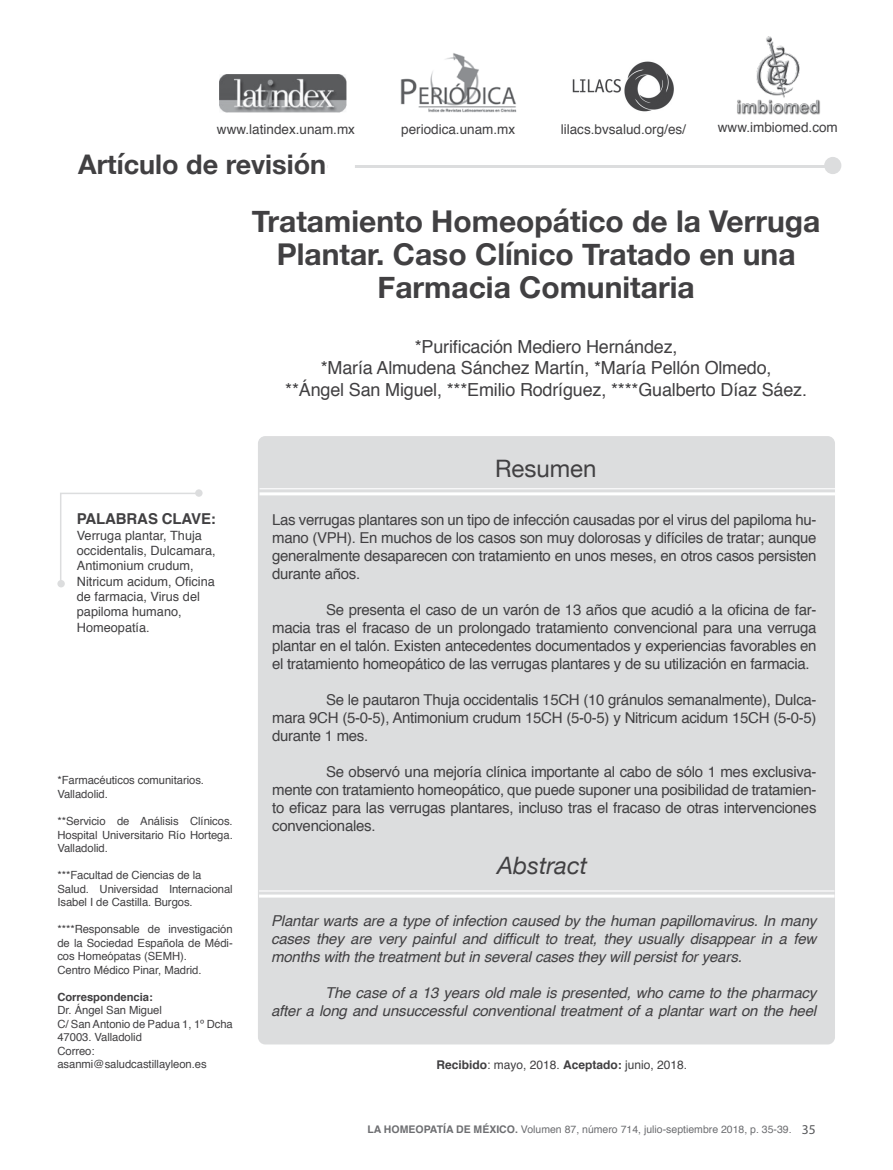
<style>
.page{position:relative;width:893px;height:1170px;background:#fff}
.page>*{position:absolute;margin:0;border:0;box-sizing:border-box;transform-origin:0 0}
.t1{font:700 30px/33px "Helvetica Neue";color:#414042;text-align:center}
.t2{font:700 27px "Helvetica Neue";color:#414042}
.t3{font:italic 24px "Helvetica Neue";color:#414042}
.t4{font:24px "Helvetica Neue";color:#414042}
.t5{font:18px/21.6px "Helvetica";letter-spacing:-.01em;color:#414042;text-align:center}
.t6{font:15px/18px "Helvetica";letter-spacing:-.02em;color:#414042;text-align:justify}
.t7{font:italic 15px/18px "Helvetica";letter-spacing:-.01em;color:#414042;text-align:justify}
.t8{font:700 15px "Helvetica";letter-spacing:-.01em;color:#414042}
.t9{font:13.5px "Helvetica";color:#414042}
.t10{font:12.75px/15.3px "Helvetica";color:#414042}
.t11{font:12px "Helvetica";color:#414042}
.t12{font:11.25px/13.5px "Helvetica";letter-spacing:-.005em;color:#414042}
.t13{font:700 11.25px "Helvetica";letter-spacing:-.005em;color:#414042}
.t14{font:10.5px "Helvetica";color:#6d6e71}
.s1{font-weight:700}
.s2{font-family:"Myriad Pro";font-size:13.5px;color:#58595b}
</style>
<div class="page">
<div style="left:258px;top:436px;width:577px;height:608px;background:#dcddde;border-radius:7px"></div>
<hr style="left:259px;top:492px;width:576px;height:3px;background:#fff">
<hr style="left:259px;top:488px;width:576px;height:1px;background:#fff">
<hr style="left:328px;top:165px;width:498px;height:3px;background:#dcddde">
<div style="left:824px;top:157px;width:17px;height:17px;background:#dcddde;border-radius:50%"></div>
<div style="left:327px;top:157px;width:28px;height:21px;background:#fff"></div>
<img style="left:219px;top:75px;width:128px;height:37px">
<img style="left:400px;top:53px;width:117px;height:60px">
<img style="left:572px;top:61px;width:102px;height:51px">
<img style="left:737px;top:36px;width:83px;height:79px">
<hr style="left:259px;top:894px;width:575px;height:3px;background:#fff">
<hr style="left:259px;top:890px;width:575px;height:1px;background:#fff">
<div style="left:195px;top:489px;width:8px;height:7px;background:#dcddde;border-radius:50%"></div>
<svg style="left:60px;top:492px;width:140px;height:94px"></svg>
<div style="left:57px;top:580px;width:8px;height:7px;background:#dcddde;border-radius:50%"></div>
<p class="t9" style="left:217px;top:119px;width:140px">www.latindex.unam.mx</p>
<p class="t9" style="left:401px;top:119px;width:116px">periodica.unam.mx</p>
<p class="t9" style="left:561px;top:119px;width:127px">lilacs.bvsalud.org/es/</p>
<h2 class="t2" style="left:78px;top:143px;width:249px">Artículo de revisión</h2>
<p class="t9" style="left:718px;top:117px;width:122px">www.imbiomed.com</p>
<h1 class="t1" style="left:252px;top:206px;width:570px">Tratamiento Homeopático de la Verruga<br>Plantar. Caso Clínico Tratado en una<br>Farmacia Comunitaria</h1>
<p class="t8" style="left:77px;top:507px;width:141px">PALABRAS CLAVE:</p>
<p class="t10" style="left:77px;top:528px;width:140px">Verruga plantar, Thuja occidentalis, Dulcamara,<br>Antimonium crudum,<br>Nitricum acidum, Oficina de farmacia, Virus del papiloma humano,<br>Homeopatía.</p>
<p class="t12" style="left:57px;top:774px;width:148px">*Farmacéuticos comunitarios.<br>Valladolid.</p>
<p class="t12" style="left:57px;top:814px;width:177px;text-align:justify">**Servicio de Análisis Clínicos.<br>Hospital Universitario Río Hortega.<br>Valladolid.</p>
<p class="t12" style="left:57px;top:868px;width:177px">***Facultad de Ciencias de la<br>Salud. Universidad Internacional<br>Isabel I de Castilla. Burgos.</p>
<p class="t12" style="left:57px;top:922px;width:177px">****Responsable de investigación de la Sociedad Española de Médi&shy;cos Homeópatas (SEMH).<br>Centro Médico Pinar, Madrid.</p>
<p class="t13" style="left:57px;top:987px;width:97px">Correspondencia:</p>
<p class="t12" style="left:57px;top:1003px;width:177px">Dr. Ángel San Miguel<br>C/ San Antonio de Padua 1, 1º Dcha<br>47003. Valladolid<br>Correo: asanmi@saludcastillayleon.es</p>
<p class="t5" style="left:285px;top:336px;width:523px">*Purificación Mediero Hernández,<br>*María Almudena Sánchez Martín, *María Pellón Olmedo,<br>**Ángel San Miguel, ***Emilio Rodríguez, ****Gualberto Díaz Sáez.</p>
<h3 class="t4" style="left:495px;top:450px;width:103px">Resumen</h3>
<p class="t6" style="left:272px;top:510px;width:546px">Las verrugas plantares son un tipo de infección causadas por el virus del papiloma hu&shy;mano (VPH). En muchos de los casos son muy dolorosas y difíciles de tratar; aunque generalmente desaparecen con tratamiento en unos meses, en otros casos persisten durante años.</p>
<p class="t6" style="left:272px;top:600px;width:546px;text-indent:54px">Se presenta el caso de un varón de 13 años que acudió a la oficina de far&shy;macia tras el fracaso de un prolongado tratamiento convencional para una verruga plantar en el talón. Existen antecedentes documentados y experiencias favorables en el tratamiento homeopático de las verrugas plantares y de su utilización en farmacia.</p>
<p class="t6" style="left:272px;top:690px;width:546px;text-indent:54px">Se le pautaron Thuja occidentalis 15CH (10 gránulos semanalmente), Dulca&shy;mara 9CH (5-0-5), Antimonium crudum 15CH (5-0-5) y Nitricum acidum 15CH (5-0-5) durante 1 mes.</p>
<p class="t6" style="left:272px;top:762px;width:546px;text-indent:54px">Se observó una mejoría clínica importante al cabo de sólo 1 mes exclusiva&shy;mente con tratamiento homeopático, que puede suponer una posibilidad de tratamien&shy;to eficaz para las verrugas plantares, incluso tras el fracaso de otras intervenciones convencionales.</p>
<h3 class="t3" style="left:497px;top:848px;width:92px">Abstract</h3>
<p class="t7" style="left:271px;top:911px;width:547px">Plantar warts are a type of infection caused by the human papillomavirus. In many cases they are very painful and difficult to treat, they usually disappear in a few months with the treatment but in several cases they will persist for years.</p>
<p class="t7" style="left:271px;top:983px;width:547px;text-align:right">The case of a 13 years old male is presented, who came to the pharmacy<br>after a long and unsuccessful conventional treatment of a plantar wart on the heel</p>
<p class="t11" style="left:436px;top:1055px;width:252px"><span class="s1">Recibido</span>: mayo, 2018. <span class="s1">Aceptado:</span> junio, 2018.</p>
<p class="t14" style="left:367px;top:1120px;width:450px"><span class="s1">LA HOMEOPATÍA DE MÉXICO.</span> Volumen 87, número 714, julio-septiembre 2018, p. 35-39. <span class="s2">35</span></p>
</div>
